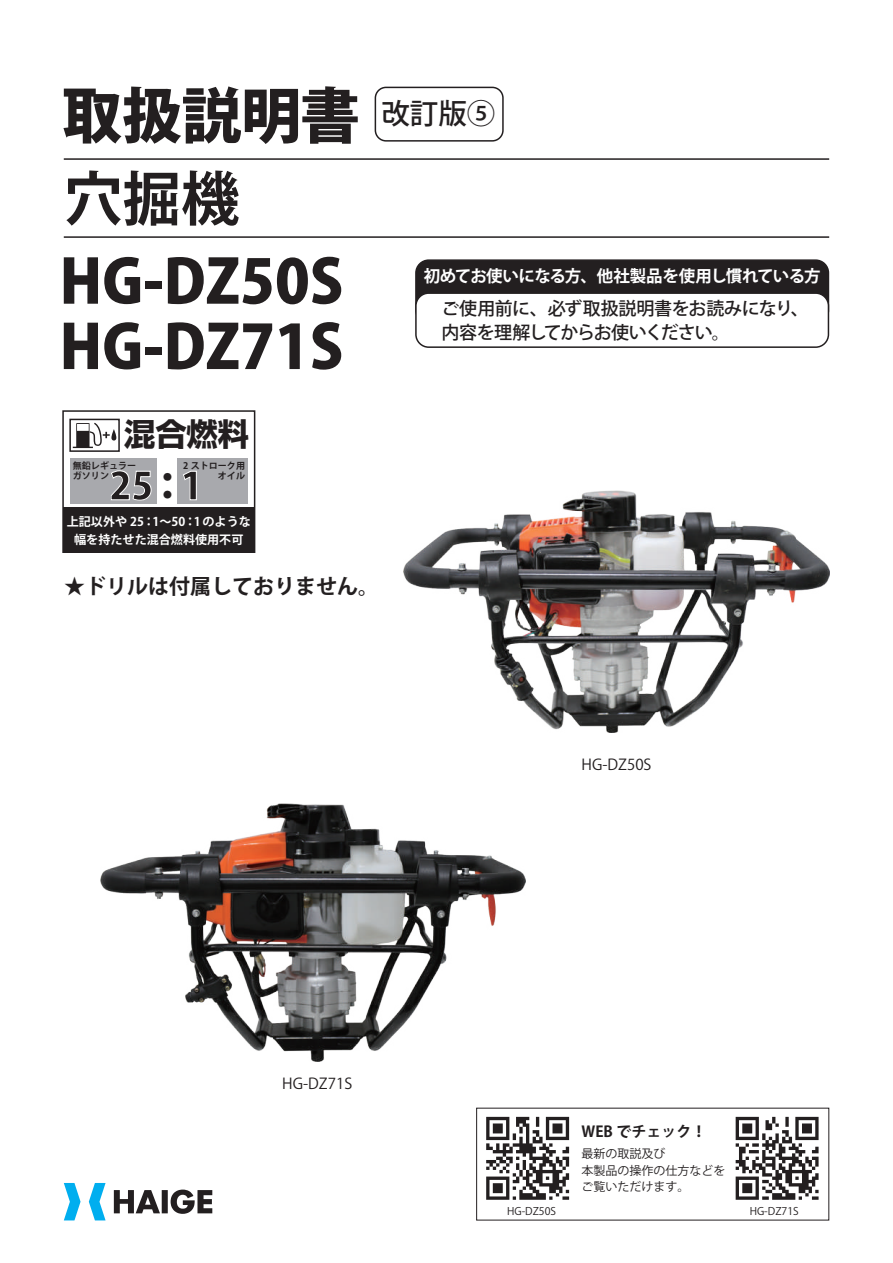
<style>
.page{position:relative;width:893px;height:1263px;background:#fff}
.page>*{position:absolute;margin:0;border:0;box-sizing:border-box;transform-origin:0 0}
.t1{font:800 60px/65.4px "Koz Go Pr 6 N";color:#231f20}
.t2{font:700 58.5px "Koz Go Pr 6 N";color:#231f20}
.t3{font:800 37.5px "Koz Go Pr 6 N";color:#231f20}
.t4{font:700 31.35px "Shin Go Pro";color:#231f20}
.t5{font:500 28.5px "Koz Go Pr 6 N";color:#231f20}
.t6{font:700 21px "Koz Go Pr 6 N";color:#231f20}
.t7{font:500 18px/24px "Koz Go Pr 6 N";letter-spacing:-.03em;color:#231f20}
.t8{font:700 16.5px "Koz Go Pr 6 N";letter-spacing:-.035em;color:#fff}
.t9{font:15px "Koz Go Pr 6 N";color:#231f20}
.t10{font:700 15px "Koz Go Pr 6 N";color:#231f20}
.t11{font:700 12.15px/18.1px "Koz Go Pr 6 N";color:#fff;text-align:center}
.t12{font:12px/16.5px "Koz Go Pr 6 N";color:#231f20}
.t13{font:10.5px "Koz Go Pr 6 N";color:#231f20}
.t14{font:700 9px/10.6px "Koz Go Pr 6 N";color:#231f20}
</style>
<div class="page">
<svg style="left:171px;top:1189px;width:41px;height:25px"></svg>
<svg style="left:114px;top:1190px;width:46px;height:23px"></svg>
<div style="left:162px;top:1190px;width:6px;height:23px;background:#231f20"></div>
<svg style="left:64px;top:1183px;width:17px;height:37px"></svg>
<svg style="left:89px;top:1183px;width:17px;height:37px"></svg>
<hr style="left:64px;top:158px;width:765px;height:2px;background:#231f20">
<hr style="left:64px;top:236px;width:765px;height:2px;background:#231f20">
<div style="left:416px;top:260px;width:412px;height:63px;background:#231f20;border-radius:13px"></div>
<div style="left:415px;top:259px;width:414px;height:65px;border:2px solid #231f20;border-radius:13px"></div>
<div style="left:416px;top:293px;width:412px;height:54px;background:#fff;border-radius:13px"></div>
<div style="left:415px;top:292px;width:414px;height:56px;border:2px solid #231f20;border-radius:13px"></div>
<div style="left:70px;top:458px;width:86px;height:45px;background:#a8a9ad"></div>
<div style="left:177px;top:458px;width:71px;height:45px;background:#a8a9ad"></div>
<svg style="left:110px;top:470px;width:42px;height:31px"></svg>
<svg style="left:183px;top:470px;width:14px;height:30px"></svg>
<div style="left:62px;top:410px;width:193px;height:143px;border:2px solid #231f20"></div>
<div style="left:63px;top:507px;width:192px;height:45px;background:#231f20"></div>
<div style="left:69px;top:419px;width:51px;height:33px;border:2px solid #231f20"></div>
<svg style="left:73px;top:423px;width:44px;height:25px"></svg>
<svg style="left:736px;top:1117px;width:83px;height:83px"></svg>
<svg style="left:486px;top:1117px;width:83px;height:83px"></svg>
<img style="left:404px;top:490px;width:425px;height:242px">
<img style="left:100px;top:803px;width:426px;height:258px">
<div style="left:375px;top:87px;width:129px;height:55px;border:2px solid #231f20;border-radius:11px"></div>
<h1 class="t1" style="left:62px;top:84px;width:299px">取扱説明書</h1>
<h2 class="t2" style="left:64px;top:166px;width:177px">穴掘機</h2>
<h1 class="t1" style="left:60px;top:250px;width:285px">HG-DZ50S<br>HG-DZ71S</h1>
<h3 class="t5" style="left:381px;top:98px;width:116px">改訂版⑤</h3>
<p class="t8" style="left:424px;top:267px;width:398px">初めてお使いになる方、他社製品を使用し慣れている方</p>
<p class="t7" style="left:441px;top:297px;width:369px">ご使用前に、必ず取扱説明書をお読みになり、内容を理解してからお使いください。</p>
<h3 class="t4" style="left:124px;top:410px;width:127px">混合燃料</h3>
<h3 class="t3" style="left:110px;top:465px;width:95px">25：1</h3>
<p class="t11" style="left:67px;top:512px;width:186px">上記以外や 25：1～50：1のような幅を持たせた混合燃料使用不可</p>
<p class="t14" style="left:73px;top:460px;width:65px">無鉛レギュラーガソリン</p>
<p class="t14" style="left:183px;top:460px;width:63px;text-align:right">2 ストローク用オイル</p>
<p class="t6" style="left:64px;top:575px;width:316px">★ドリルは付属しておりません。</p>
<p class="t9" style="left:582px;top:756px;width:71px">HG-DZ50S</p>
<p class="t9" style="left:282px;top:1075px;width:71px">HG-DZ71S</p>
<p class="t13" style="left:507px;top:1205px;width:50px">HG-DZ50S</p>
<p class="t10" style="left:581px;top:1123px;width:127px">WEB でチェック！</p>
<p class="t12" style="left:581px;top:1146px;width:145px">最新の取説及び<br>本製品の操作の仕方などをご覧いただけます。</p>
<p class="t13" style="left:750px;top:1205px;width:50px">HG-DZ71S</p>
</div>
